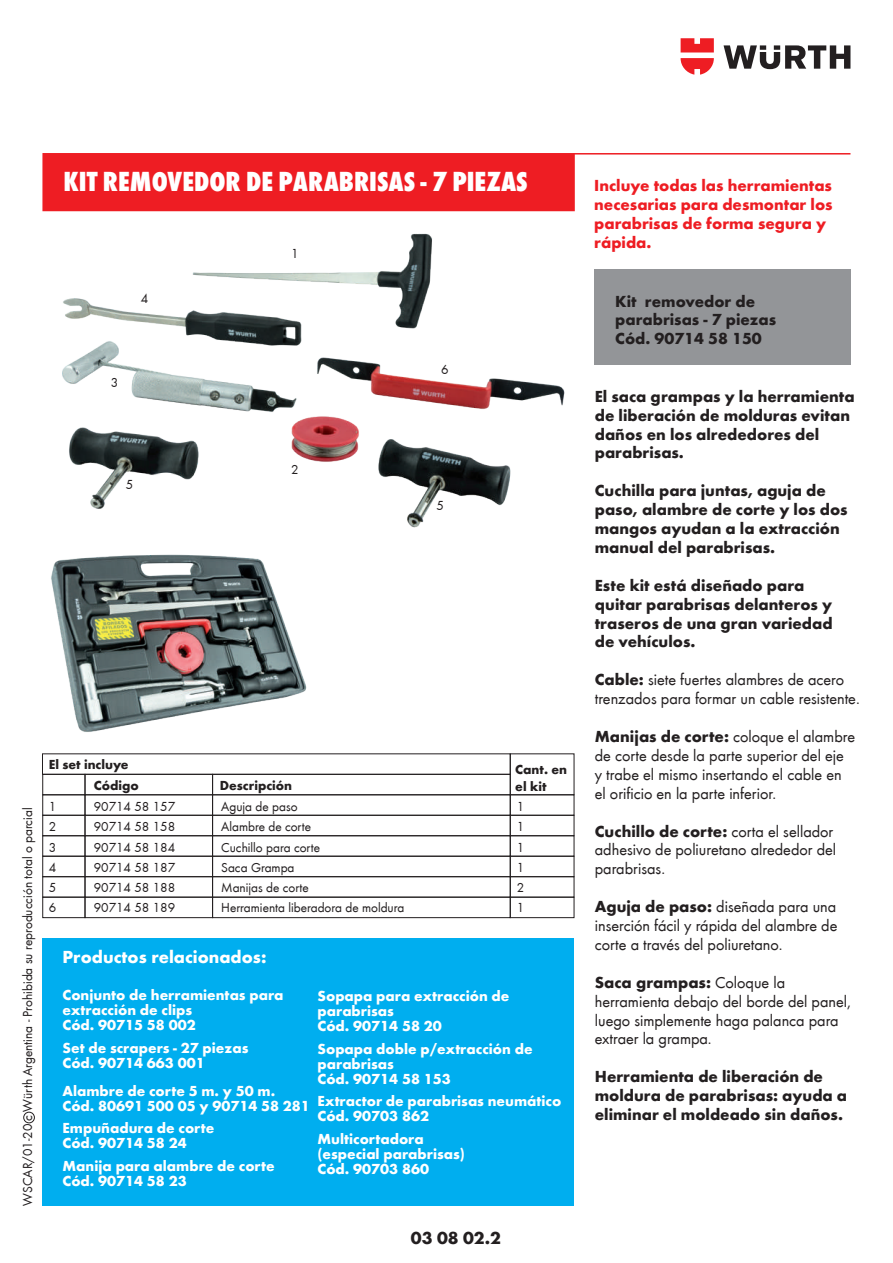
<style>
.page{position:relative;width:893px;height:1263px;background:#fff}
.page>*{position:absolute;margin:0;border:0;box-sizing:border-box;transform-origin:0 0}
.t1{font:28.5px "Wuerth Extra Bold Cond Caps";color:#fff}
.t2{font:700 18px "Wuerth";color:#fff}
.t3{font:700 18px "Wuerth";color:#231f20}
.t4{font:16.5px/18.9px "Wuerth";color:#231f20}
.t5{font:700 16.5px/18.9px "Wuerth";color:#231f20}
.t6{font:700 16.5px/18.9px "Wuerth";color:#ee1d23}
.t7{font:700 15px/15px "Wuerth";color:#fff}
.t8{font:13.5px/20.2px "Wuerth";color:#231f20;text-align:justify}
.t9{font:700 13.5px/16.2px "Wuerth";color:#231f20}
.s1{font-weight:700}
</style>
<div class="page">
<img style="left:62px;top:233px;width:503px;height:295px">
<svg style="left:724px;top:45px;width:126px;height:24px"></svg>
<svg style="left:681px;top:38px;width:33px;height:37px"></svg>
<div style="left:42px;top:153px;width:533px;height:58px;background:#ee1d23"></div>
<hr style="left:574px;top:153px;width:276px;height:2px;background:#ee1d23">
<div style="left:510px;top:897px;width:64px;height:21px;border:1px solid #231f20"></div>
<div style="left:510px;top:856px;width:64px;height:21px;border:1px solid #231f20"></div>
<div style="left:212px;top:856px;width:299px;height:21px;border:1px solid #231f20"></div>
<div style="left:212px;top:897px;width:299px;height:21px;border:1px solid #231f20"></div>
<div style="left:42px;top:897px;width:43px;height:21px;border:1px solid #231f20"></div>
<div style="left:42px;top:856px;width:43px;height:21px;border:1px solid #231f20"></div>
<div style="left:42px;top:876px;width:43px;height:21px;border:1px solid #231f20"></div>
<div style="left:42px;top:835px;width:43px;height:21px;border:1px solid #231f20"></div>
<div style="left:42px;top:815px;width:43px;height:21px;border:1px solid #231f20"></div>
<div style="left:42px;top:794px;width:43px;height:22px;border:1px solid #231f20"></div>
<div style="left:42px;top:774px;width:43px;height:21px;border:1px solid #231f20"></div>
<div style="left:85px;top:897px;width:128px;height:21px;border:1px solid #231f20"></div>
<div style="left:212px;top:876px;width:299px;height:21px;border:1px solid #231f20"></div>
<div style="left:212px;top:815px;width:299px;height:21px;border:1px solid #231f20"></div>
<div style="left:212px;top:794px;width:299px;height:22px;border:1px solid #231f20"></div>
<div style="left:212px;top:774px;width:299px;height:21px;border:1px solid #231f20"></div>
<div style="left:85px;top:856px;width:128px;height:21px;border:1px solid #231f20"></div>
<div style="left:510px;top:876px;width:64px;height:21px;border:1px solid #231f20"></div>
<div style="left:85px;top:876px;width:128px;height:21px;border:1px solid #231f20"></div>
<div style="left:510px;top:815px;width:64px;height:21px;border:1px solid #231f20"></div>
<div style="left:85px;top:815px;width:128px;height:21px;border:1px solid #231f20"></div>
<div style="left:510px;top:794px;width:64px;height:22px;border:1px solid #231f20"></div>
<div style="left:85px;top:794px;width:128px;height:22px;border:1px solid #231f20"></div>
<div style="left:510px;top:753px;width:64px;height:42px;border:1px solid #231f20"></div>
<div style="left:85px;top:774px;width:128px;height:21px;border:1px solid #231f20"></div>
<div style="left:42px;top:753px;width:469px;height:22px;border:1px solid #231f20"></div>
<div style="left:23px;top:1112px;width:12px;height:11px;border:1px solid #231f20;border-radius:50%"></div>
<div style="left:594px;top:269px;width:256px;height:96px;background:#939598"></div>
<div style="left:43px;top:938px;width:531px;height:267px;background:#00aeef"></div>
<img style="left:51px;top:554px;width:256px;height:178px">
<h1 class="t1" style="left:63px;top:162px;width:466px">KIT REMOVEDOR DE PARABRISAS - 7 PIEZAS</h1>
<p class="t8" style="left:141px;top:288px;width:9px">4</p>
<p class="t8" style="left:111px;top:372px;width:9px">3</p>
<p class="t8" style="left:126px;top:474px;width:9px">5</p>
<p class="t8" style="left:291px;top:243px;width:9px">1</p>
<p class="t8" style="left:291px;top:459px;width:9px">2</p>
<p class="t8" style="left:441px;top:358px;width:9px">6</p>
<p class="t8" style="left:436px;top:495px;width:9px">5</p>
<p class="t8" style="left:17px;top:1205px;width:400px;rotate:-90deg">WSCAR/01-20 c Würth Argentina - Prohibida su reproducción total o parcial</p>
<p class="t9" style="left:49px;top:755px;width:81px">El set incluye</p>
<p class="t9" style="left:94px;top:776px;width:47px">Código</p>
<p class="t9" style="left:220px;top:776px;width:74px">Descripción</p>
<p class="t9" style="left:515px;top:761px;width:53px">Cant. en el kit</p>
<p class="t8" style="left:94px;top:796px;width:83px">90714 58 157<br>90714 58 158<br>90714 58 184<br>90714 58 187<br>90714 58 188<br>90714 58 189</p>
<p class="t8" style="left:221px;top:796px;width:185px;text-align:left">Aguja de paso<br>Alambre de corte<br>Cuchillo para corte<br>Saca Grampa<br>Manijas de corte<br>Herramienta liberadora de moldura</p>
<p class="t8" style="left:49px;top:796px;width:9px">1<br>2<br>3<br>4<br>5<br>6</p>
<p class="t8" style="left:517px;top:796px;width:9px">1<br>1<br>1<br>1<br>2<br>1</p>
<p class="t2" style="left:62px;top:943px;width:206px">Productos relacionados:</p>
<p class="t7" style="left:62px;top:987px;width:223px">Conjunto de herramientas para extracción de clips<br>Cód. 90715 58 002</p>
<p class="t7" style="left:62px;top:1039px;width:187px">Set de scrapers - 27 piezas<br>Cód. 90714 663 001</p>
<p class="t7" style="left:62px;top:1082px;width:249px">Alambre de corte 5 m. y 50 m.<br>Cód. 80691 500 05 y 90714 58 281</p>
<p class="t7" style="left:62px;top:1119px;width:153px">Empuñadura de corte<br>Cód. 90714 58 24</p>
<p class="t7" style="left:62px;top:1157px;width:214px">Manija para alambre de corte<br>Cód. 90714 58 23</p>
<p class="t7" style="left:317px;top:987px;width:193px">Sopapa para extracción de parabrisas<br>Cód. 90714 58 20</p>
<p class="t7" style="left:317px;top:1040px;width:217px">Sopapa doble p/extracción de parabrisas<br>Cód. 90714 58 153</p>
<p class="t7" style="left:317px;top:1092px;width:245px">Extractor de parabrisas neumático<br>Cód. 90703 862</p>
<p class="t7" style="left:317px;top:1130px;width:149px">Multicortadora (especial parabrisas)<br>Cód. 90703 860</p>
<p class="t3" style="left:411px;top:1224px;width:92px">03 08 02.2</p>
<p class="t6" style="left:594px;top:175px;width:240px">Incluye todas las herramientas necesarias para desmontar los parabrisas de forma segura y rápida.</p>
<p class="t5" style="left:615px;top:290px;width:162px">Kit removedor de parabrisas - 7 piezas<br>Cód. 90714 58 150</p>
<p class="t5" style="left:595px;top:386px;width:261px">El saca grampas y la herramienta de liberación de molduras evitan daños en los alrededores del parabrisas.</p>
<p class="t5" style="left:595px;top:480px;width:254px">Cuchilla para juntas, aguja de paso, alambre de corte y los dos mangos ayudan a la extracción manual del parabrisas.</p>
<p class="t5" style="left:595px;top:574px;width:239px">Este kit está diseñado para quitar parabrisas delanteros y traseros de una gran variedad de vehículos.</p>
<p class="t4" style="left:595px;top:669px;width:266px"><span class="s1">Cable:</span> siete fuertes alambres de acero trenzados para formar un cable resistente.</p>
<p class="t4" style="left:595px;top:726px;width:262px"><span class="s1">Manijas de corte:</span> coloque el alambre de corte desde la parte superior del eje y trabe el mismo insertando el cable en el orificio en la parte inferior.</p>
<p class="t4" style="left:595px;top:821px;width:243px"><span class="s1">Cuchillo de corte:</span> corta el sellador adhesivo de poliuretano alrededor del parabrisas.</p>
<p class="t4" style="left:595px;top:896px;width:244px;text-align:justify"><span class="s1">Aguja de paso:</span> diseñada para una inserción fácil y rápida del alambre de corte a través del poliuretano.</p>
<p class="t4" style="left:595px;top:972px;width:258px"><span class="s1">Saca grampas:</span> Coloque la herramienta debajo del borde del panel, luego simplemente haga palanca para extraer la grampa.</p>
<p class="t5" style="left:595px;top:1066px;width:254px">Herramienta de liberación de moldura de parabrisas: ayuda a eliminar el moldeado sin daños.</p>
</div>
